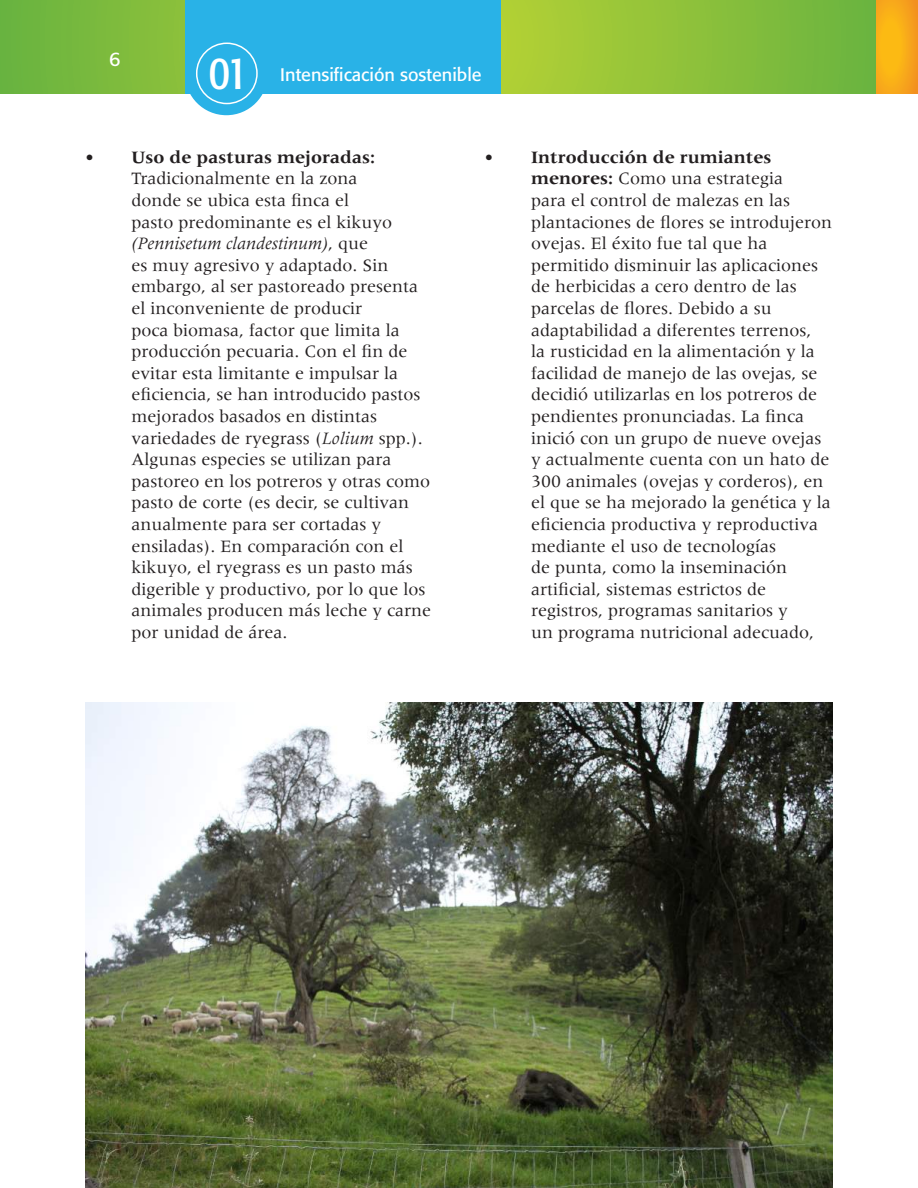
<style>
.page{position:relative;width:918px;height:1188px;background:#fff}
.page>*{position:absolute;margin:0;border:0;box-sizing:border-box;transform-origin:0 0}
.t1{font:condensed 46.5px "Formata";color:#fff}
.t2{font:19.5px "Formata";color:#fff}
.t3{font:18px/21.6px "Meridien";color:#231f20}
.t4{font:18px "Formata";color:#fff}
.s1{font-weight:700}
.s2{font-style:italic}
</style>
<div class="page">
<svg style="left:0;top:0;width:877px;height:94px"></svg>
<div style="left:185px;top:0;width:315px;height:94px;background:#29b2e7"></div>
<svg style="left:877px;top:0;width:41px;height:94px"></svg>
<div style="left:185px;top:32px;width:83px;height:83px;background:#29b2e7;border-radius:50%"></div>
<div style="left:196px;top:43px;width:62px;height:61px;border:2px solid #fff;border-radius:50%"></div>
<img style="left:85px;top:702px;width:748px;height:486px">
<p class="t2" style="left:109px;top:47px;width:13px">6</p>
<h1 class="t1" style="left:209px;top:45px;width:41px">01</h1>
<p class="t4" style="left:280px;top:63px;width:203px">Intensificación sostenible</p>
<p class="t3" style="left:132px;top:146px;width:301px;text-indent:-46px">• <span class="s1">Uso de pasturas mejoradas:<br></span>Tradicionalmente en la zona<br>donde se ubica esta finca el<br>pasto predominante es el kikuyo <span class="s2">(Pennisetum clandestinum)</span>, que<br>es muy agresivo y adaptado. Sin embargo, al ser pastoreado presenta el inconveniente de producir<br>poca biomasa, factor que limita la producción pecuaria. Con el fin de evitar esta limitante e impulsar la eficiencia, se han introducido pastos mejorados basados en distintas variedades de ryegrass (<span class="s2">Lolium</span> spp.).<br>Algunas especies se utilizan para pastoreo en los potreros y otras como pasto de corte (es decir, se cultivan anualmente para ser cortadas y ensiladas). En comparación con el kikuyo, el ryegrass es un pasto más digerible y productivo, por lo que los animales producen más leche y carne por unidad de área.</p>
<p class="t3" style="left:531px;top:146px;width:303px;text-indent:-46px">• <span class="s1">Introducción de rumiantes menores:</span> Como una estrategia<br>para el control de malezas en las plantaciones de flores se introdujeron ovejas. El éxito fue tal que ha permitido disminuir las aplicaciones de herbicidas a cero dentro de las parcelas de flores. Debido a su adaptabilidad a diferentes terrenos,<br>la rusticidad en la alimentación y la facilidad de manejo de las ovejas, se decidió utilizarlas en los potreros de pendientes pronunciadas. La finca inició con un grupo de nueve ovejas y actualmente cuenta con un hato de 300 animales (ovejas y corderos), en el que se ha mejorado la genética y la eficiencia productiva y reproductiva mediante el uso de tecnologías<br>de punta, como la inseminación artificial, sistemas estrictos de registros, programas sanitarios y<br>un programa nutricional adecuado,</p>
</div>
